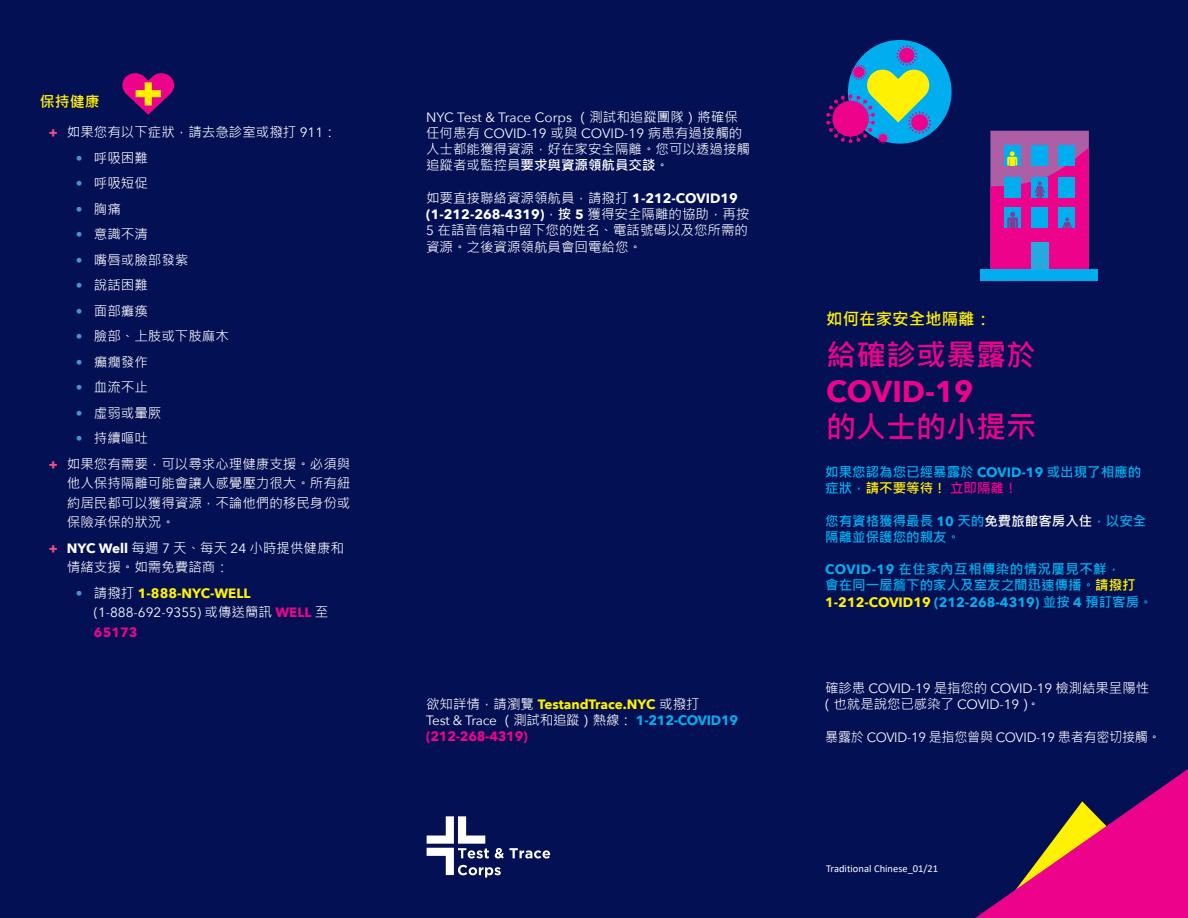
<style>
.page{position:relative;width:1188px;height:918px;background:#041054}
.page>*{position:absolute;margin:0;border:0;box-sizing:border-box;transform-origin:0 0}
.t1{font:700 30px "Microsoft Jheng Hei";color:#ed028c}
.t2{font:700 30px "Avenir Next";color:#ed028c}
.t3{font:700 16.5px "Microsoft Jheng Hei";color:#fff101}
.t4{font:700 15px "Microsoft Jheng Hei";color:#fff101}
.t5{font:13.5px/16.2px "Microsoft Jheng Hei";color:#fff}
.t6{font:13.5px/19.5px "Avenir Next";color:#fff}
.t7{font:700 13.5px/16.2px "Microsoft Jheng Hei";color:#00aeef}
.t8{font:700 13.5px "Avenir Next";color:#00aeef}
.t9{font:13.5px "Microsoft Jheng Hei";letter-spacing:-.02em;color:#fff}
.t10{font:700 13.5px "Avenir Next";color:#fff}
.t11{font:10.5px "Calibri";color:#fff}
.s1{font-family:"Avenir Next";font-weight:800;color:#f04f79}
.s2{font-family:"Avenir Next"}
.s3{font-family:"Avenir Next";font-weight:800;color:#4298cd}
.s4{font-family:"Avenir Next";font-weight:700}
.s5{font-weight:800;color:#4298cd}
.s6{font-family:"Microsoft Jheng Hei"}
.s7{font-weight:700;color:#fff101}
.s8{font-weight:700;color:#ed028c}
.s9{font-weight:700}
.s10{font-family:"Microsoft Jheng Hei";font-weight:400}
.s11{font-family:"Avenir Next";font-weight:700;color:#fff101}
.s12{font-family:"Avenir Next";font-weight:700;color:#00aeef}
.s13{font-family:"Avenir Next";font-weight:700;color:#ed028c}
.s14{color:#ffed01}
.s15{color:#ed028b}
.s16{color:#fff}
.s17{color:#fff101}
</style>
<div class="page">
<svg style="left:427px;top:816px;width:123px;height:62px"></svg>
<svg style="left:975px;top:769px;width:213px;height:149px"></svg>
<div style="left:981px;top:270px;width:117px;height:11px;background:#00aeef"></div>
<svg style="left:990px;top:131px;width:99px;height:139px;background:#9d46a9"></svg>
<div style="left:848px;top:40px;width:103px;height:104px;background:#00aeef;border-radius:50%"></div>
<svg style="left:826px;top:45px;width:105px;height:99px"></svg>
<svg style="left:122px;top:73px;width:53px;height:42px"></svg>
<div style="left:136px;top:90px;width:25px;height:7px;background:#fff101"></div>
<div style="left:145px;top:82px;width:7px;height:23px;background:#fff101"></div>
<p class="t4" style="left:40px;top:93px;width:61px">保持健康</p>
<p class="t5" style="left:49px;top:124px;width:289px"><span class="s1">+</span> 如果您有以下症狀，請去急診室或撥打 <span class="s2">911</span>：</p>
<p class="t5" style="left:76px;top:150px;width:73px"><span class="s3">•</span> 呼吸困難</p>
<p class="t5" style="left:76px;top:175px;width:73px"><span class="s3">•</span> 呼吸短促</p>
<p class="t5" style="left:76px;top:201px;width:46px"><span class="s3">•</span> 胸痛</p>
<p class="t5" style="left:76px;top:226px;width:73px"><span class="s3">•</span> 意識不清</p>
<p class="t5" style="left:76px;top:252px;width:114px"><span class="s3">•</span> 嘴唇或臉部發紫</p>
<p class="t5" style="left:76px;top:277px;width:73px"><span class="s3">•</span> 說話困難</p>
<p class="t5" style="left:76px;top:303px;width:73px"><span class="s3">•</span> 面部癱瘓</p>
<p class="t5" style="left:76px;top:328px;width:154px"><span class="s3">•</span> 臉部、上肢或下肢麻木</p>
<p class="t5" style="left:76px;top:354px;width:73px"><span class="s3">•</span> 癲癇發作</p>
<p class="t5" style="left:76px;top:379px;width:73px"><span class="s3">•</span> 血流不止</p>
<p class="t5" style="left:76px;top:405px;width:87px"><span class="s3">•</span> 虛弱或暈厥</p>
<p class="t5" style="left:49px;top:426px;width:303px;line-height:25.5px;text-indent:27px"><span class="s3">•</span> 持續嘔吐<br><span class="s1">+</span> 如果您有需要，可以尋求心理健康支援。必須與</p>
<p class="t5" style="left:67px;top:474px;width:285px;line-height:19.5px;text-align:justify">他人保持隔離可能會讓人感覺壓力很大。所有紐約居民都可以獲得資源，不論他們的移民身份或保險承保的狀況。</p>
<p class="t5" style="left:67px;top:538px;width:279px;line-height:19.5px;text-indent:-18px"><span class="s1">+</span> <span class="s4">NYC Well</span> 每週 <span class="s2">7</span> 天、每天 <span class="s2">24</span> 小時提供健康和情緒支援。如需免費諮商：</p>
<p class="t6" style="left:94px;top:583px;width:236px;text-indent:-18px"><span class="s5">•</span> <span class="s6">請撥打</span> <span class="s7">1-888-NYC-WELL </span>(1-888-692-9355) <span class="s6">或傳送簡訊</span> <span class="s8">WELL</span> <span class="s6">至<br></span><span class="s8">65173</span></p>
<p class="t6" style="left:426px;top:108px;width:318px;line-height:16.2px">NYC Test &amp; Trace Corps <span class="s6">（測試和追蹤團隊）將確保任何患有</span> COVID-19 <span class="s6">或與</span> COVID-19 <span class="s6">病患有過接觸的</span></p>
<p class="t5" style="left:426px;top:141px;width:325px">人士都能獲得資源，好在家安全隔離。您可以透過接觸追蹤者或監控員<span class="s9">要求與資源領航員交談</span>。</p>
<p class="t5" style="left:426px;top:190px;width:313px">如要直接聯絡資源領航員，請撥打 <span class="s4">1-212-COVID19</span></p>
<p class="t10" style="left:426px;top:203px;width:325px">(1-212-268-4319)<span class="s10">，</span><span class="s6">按</span> 5 <span class="s10">獲得安全隔離的協助，再按</span></p>
<p class="t5" style="left:426px;top:222px;width:324px"><span class="s2">5</span> 在語音信箱中留下您的姓名、電話號碼以及您所需的資源。之後資源領航員會回電給您。</p>
<p class="t5" style="left:426px;top:696px;width:314px">欲知詳情，請瀏覽 <span class="s11">TestandTrace.NYC</span> 或撥打<br><span class="s2">Test &amp; Trace</span> （測試和追蹤）熱線： <span class="s12">1-212-COVID19 </span><span class="s13">(212-268-4319)</span></p>
<p class="t3" style="left:826px;top:308px;width:166px">如何在家安全地隔離：</p>
<h1 class="t1" style="left:826px;top:336px;width:211px">給確診或暴露於</h1>
<h1 class="t2" style="left:826px;top:365px;width:149px">COVID‑19</h1>
<h1 class="t1" style="left:826px;top:408px;width:211px">的人士的小提示</h1>
<p class="t7" style="left:825px;top:464px;width:318px">如果您認為您已經暴露於 <span class="s2">COVID-19</span> 或出現了相應的症狀，<span class="s14">請不要等待！</span><span class="s15">立即隔離！</span></p>
<p class="t7" style="left:825px;top:513px;width:323px">您有資格獲得最長 <span class="s2">10</span> 天的<span class="s16">免費旅館客房入住</span>，以安全隔離並保護您的親友。</p>
<p class="t7" style="left:825px;top:561px;width:312px"><span class="s2">COVID-19</span> 在住家內互相傳染的情況屢見不鮮，會在同一屋簷下的家人及室友之間迅速傳播。<span class="s17">請撥打</span></p>
<p class="t8" style="left:825px;top:590px;width:329px"><span class="s17">1-212-COVID19</span> (212-268-4319) <span class="s6">並按</span> 4 <span class="s6">預訂客房。</span></p>
<p class="t6" style="left:825px;top:678px;width:326px"><span class="s6">確診患</span> COVID-19 <span class="s6">是指您的</span> COVID-19 <span class="s6">檢測結果呈陽性</span></p>
<p class="t5" style="left:820px;top:696px;width:221px">（也就是說您已感染了 <span class="s2">COVID-19</span>）。</p>
<p class="t9" style="left:825px;top:728px;width:337px">暴露於 <span class="s2">COVID-19</span> 是指您曾與 <span class="s2">COVID-19</span> 患者有密切接觸。</p>
<p class="t11" style="left:826px;top:861px;width:114px">Traditional Chinese_01/21</p>
</div>
